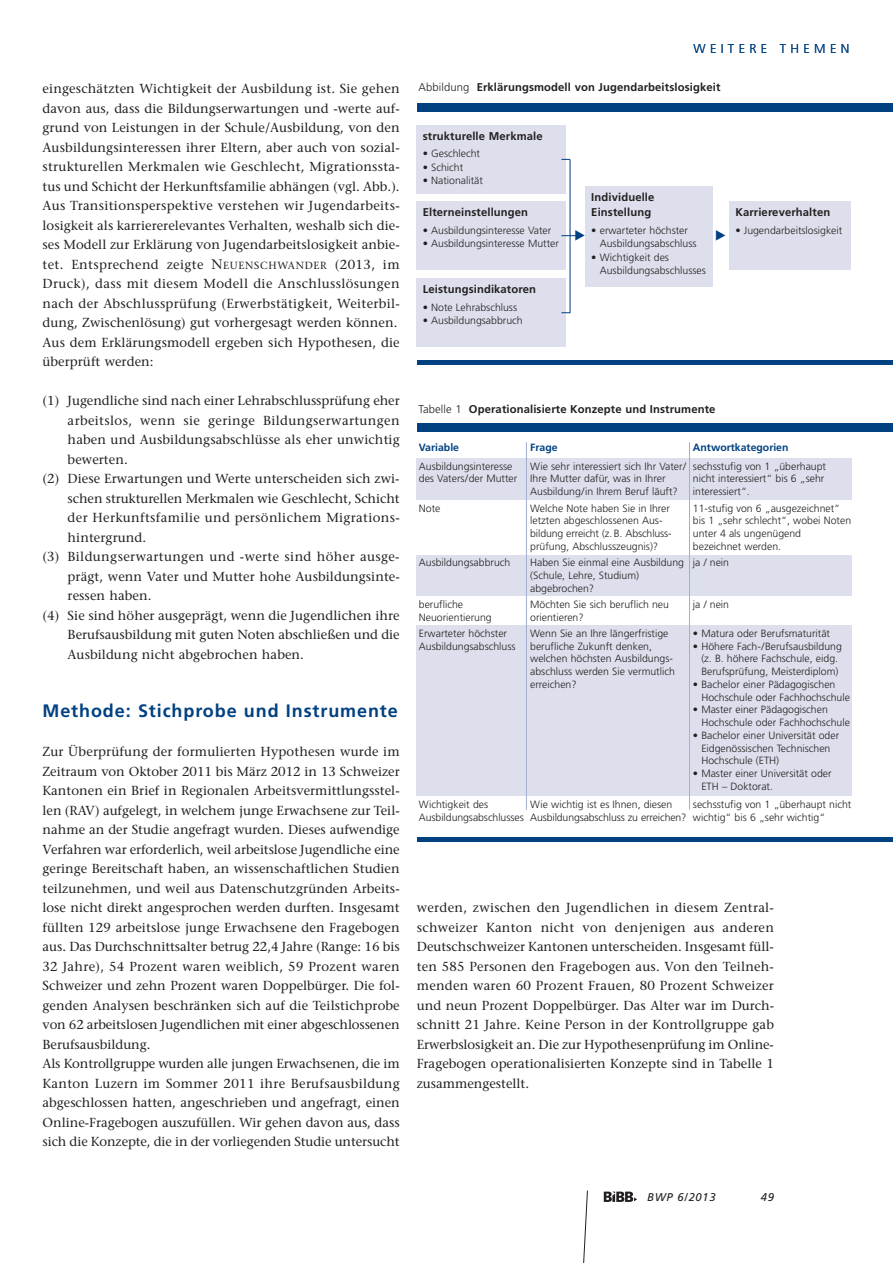
<style>
.page{position:relative;width:893px;height:1263px;background:#fff}
.page>*{position:absolute;margin:0;border:0;box-sizing:border-box;transform-origin:0 0}
.t1{font:700 18px "Frutiger";letter-spacing:.05em;color:#014181}
.t2{font:13.05px/19.5px "Stone Serif";letter-spacing:.005em;color:#231f20}
.t3{font:13.05px "Stone Serif";letter-spacing:.03em;color:#231f20}
.t4{font:13.05px "Stone Serif";letter-spacing:.025em;color:#231f20}
.t5{font:300 12.9px "Frutiger";letter-spacing:.335em;color:#014181}
.t6{font:700 11.25px/15px "Frutiger";letter-spacing:.01em;color:#231f20}
.t7{font:italic 11.25px "Frutiger";letter-spacing:.055em;color:#231f20}
.t8{font:300 10.5px/12.8px "Frutiger";color:#231f20}
.t9{font:700 10.5px "Frutiger";color:#014181}
.s1{font-size:13.8px}
.s2{font-size:10.35px}
.s3{font-weight:300}
</style>
<div class="page">
<svg style="left:583px;top:1190px;width:5px;height:73px"></svg>
<img style="left:604px;top:1192px;width:33px;height:10px">
<div style="left:417px;top:103px;width:476px;height:9px;background:#014181"></div>
<hr style="left:417px;top:360px;width:476px;height:4px;background:#014181">
<div style="left:417px;top:125px;width:149px;height:68px;background:#dde0ec"></div>
<div style="left:417px;top:202px;width:149px;height:68px;background:#dde0ec"></div>
<div style="left:585px;top:186px;width:128px;height:101px;background:#dde0ec"></div>
<div style="left:729px;top:202px;width:121px;height:68px;background:#dde0ec"></div>
<div style="left:417px;top:278px;width:149px;height:68px;background:#dde0ec"></div>
<hr style="left:570px;top:160px;width:1px;height:153px;background:#014181">
<div style="left:417px;top:458px;width:111px;height:42px;background:#dde0ec"></div>
<div style="left:528px;top:458px;width:163px;height:42px;background:#dde0ec"></div>
<div style="left:691px;top:458px;width:161px;height:42px;background:#dde0ec"></div>
<div style="left:417px;top:554px;width:111px;height:42px;background:#dde0ec"></div>
<div style="left:528px;top:554px;width:163px;height:42px;background:#dde0ec"></div>
<div style="left:691px;top:554px;width:161px;height:42px;background:#dde0ec"></div>
<div style="left:417px;top:625px;width:111px;height:171px;background:#dde0ec"></div>
<div style="left:528px;top:625px;width:163px;height:171px;background:#dde0ec"></div>
<div style="left:691px;top:625px;width:161px;height:171px;background:#dde0ec"></div>
<hr style="left:526px;top:442px;width:1px;height:368px;background:#a4adcd">
<hr style="left:689px;top:442px;width:1px;height:368px;background:#a4adcd">
<div style="left:417px;top:423px;width:476px;height:9px;background:#014181"></div>
<hr style="left:417px;top:838px;width:476px;height:4px;background:#014181">
<svg style="left:561px;top:230px;width:17px;height:10px"></svg>
<p class="t2" style="left:43px;top:80px;width:359px">eingeschätzten Wichtigkeit der Ausbildung ist. Sie gehen davon aus, dass die Bildungserwartungen und -werte auf&shy;grund von Leistungen in der Schule/Ausbildung, von den Ausbildungsinteressen ihrer Eltern, aber auch von sozial&shy;strukturellen Merkmalen wie Geschlecht, Migrationssta&shy;tus und Schicht der Herkunftsfamilie abhängen (vgl. Abb.).<br>Aus Transitionsperspektive verstehen wir Jugendarbeits&shy;losigkeit als karriererelevantes Verhalten, weshalb sich die&shy;ses Modell zur Erklärung von Jugendarbeitslosigkeit anbie&shy;tet. Entsprechend zeigte <span class="s1">N</span><span class="s2">EUENSCHWANDER</span> (2013, im Druck), dass mit diesem Modell die Anschlusslösungen nach der Abschlussprüfung (Erwerbstätigkeit, Weiterbil&shy;dung, Zwischenlösung) gut vorhergesagt werden können.<br>Aus dem Erklärungsmodell ergeben sich Hypothesen, die überprüft werden:</p>
<p class="t2" style="left:43px;top:392px;width:359px">(1) Jugendliche sind nach einer Lehrabschlussprüfung eher</p>
<p class="t3" style="left:68px;top:415px;width:334px">arbeitslos, wenn sie geringe Bildungserwartungen</p>
<p class="t2" style="left:68px;top:431px;width:334px">haben und Ausbildungsabschlüsse als eher unwichtig</p>
<p class="t2" style="left:68px;top:451px;width:62px">bewerten.</p>
<p class="t2" style="left:43px;top:470px;width:359px">(2) Diese Erwartungen und Werte unterscheiden sich zwi-</p>
<p class="t2" style="left:68px;top:490px;width:334px">schen strukturellen Merkmalen wie Geschlecht, Schicht</p>
<p class="t4" style="left:68px;top:512px;width:334px">der Herkunftsfamilie und persönlichem Migrations-</p>
<p class="t2" style="left:68px;top:529px;width:80px">hintergrund.</p>
<p class="t3" style="left:43px;top:551px;width:359px">(3) Bildungserwartungen und -werte sind höher ausge-</p>
<p class="t2" style="left:68px;top:568px;width:334px">prägt, wenn Vater und Mutter hohe Ausbildungsinte-</p>
<p class="t2" style="left:68px;top:587px;width:85px">ressen haben.</p>
<p class="t2" style="left:43px;top:607px;width:359px">(4) Sie sind höher ausgeprägt, wenn die Jugendlichen ihre</p>
<p class="t2" style="left:68px;top:626px;width:334px">Berufsausbildung mit guten Noten abschließen und die</p>
<p class="t2" style="left:68px;top:646px;width:238px">Ausbildung nicht abgebrochen haben.</p>
<h1 class="t1" style="left:43px;top:704px;width:357px">Methode: Stichprobe und Instrumente</h1>
<p class="t2" style="left:42px;top:743px;width:359px">Zur Überprüfung der formulierten Hypothesen wurde im Zeitraum von Oktober 2011 bis März 2012 in 13 Schweizer Kantonen ein Brief in Regionalen Arbeitsvermittlungsstel&shy;len (RAV) aufgelegt, in welchem junge Erwachsene zur Teil&shy;nahme an der Studie angefragt wurden. Dieses aufwendige Verfahren war erforderlich, weil arbeitslose Jugendliche eine geringe Bereitschaft haben, an wissenschaftlichen Studien teilzunehmen, und weil aus Datenschutzgründen Arbeits&shy;lose nicht direkt angesprochen werden durften. Insgesamt füllten 129 arbeitslose junge Erwachsene den Fragebogen aus. Das Durchschnittsalter betrug 22,4 Jahre (Range: 16 bis 32 Jahre), 54 Prozent waren weiblich, 59 Prozent waren Schweizer und zehn Prozent waren Doppelbürger. Die fol&shy;genden Analysen beschränken sich auf die Teilstichprobe von 62 arbeitslosen Jugendlichen mit einer abgeschlossenen Berufsausbildung.<br>Als Kontrollgruppe wurden alle jungen Erwachsenen, die im Kanton Luzern im Sommer 2011 ihre Berufsausbildung abgeschlossen hatten, angeschrieben und angefragt, einen Online-Fragebogen auszufüllen. Wir gehen davon aus, dass sich die Konzepte, die in der vorliegenden Studie untersucht</p>
<p class="t5" style="left:694px;top:44px;width:157px">WEITERE THEMEN</p>
<p class="t6" style="left:418px;top:80px;width:303px"><span class="s3">Abbildung</span> Erklärungsmodell von Jugendarbeitslosigkeit</p>
<p class="t6" style="left:423px;top:129px;width:122px">strukturelle Merkmale</p>
<p class="t8" style="left:423px;top:148px;width:59px">• Geschlecht</p>
<p class="t8" style="left:423px;top:162px;width:42px">• Schicht</p>
<p class="t8" style="left:423px;top:175px;width:62px">• Nationalität</p>
<p class="t6" style="left:423px;top:206px;width:107px">Elterneinstellungen</p>
<p class="t8" style="left:423px;top:225px;width:130px">• Ausbildungsinteresse Vater</p>
<p class="t8" style="left:423px;top:238px;width:138px">• Ausbildungsinteresse Mutter</p>
<p class="t6" style="left:591px;top:190px;width:65px">Individuelle<br>Einstellung</p>
<p class="t8" style="left:600px;top:224px;width:98px;line-height:13.5px;text-indent:-8px">• erwarteter höchster<br>Ausbildungsabschluss</p>
<p class="t8" style="left:600px;top:251px;width:108px;line-height:13.5px;text-indent:-8px">• Wichtigkeit des<br>Ausbildungsabschlusses</p>
<p class="t6" style="left:735px;top:206px;width:96px">Karriereverhalten</p>
<p class="t8" style="left:735px;top:225px;width:108px">• Jugendarbeitslosigkeit</p>
<p class="t6" style="left:423px;top:282px;width:115px">Leistungsindikatoren</p>
<p class="t8" style="left:423px;top:301px;width:96px">• Note Lehrabschluss</p>
<p class="t8" style="left:423px;top:315px;width:101px">• Ausbildungsabbruch</p>
<p class="t6" style="left:419px;top:402px;width:298px"><span class="s3">Tabelle 1</span> Operationalisierte Konzepte und Instrumente</p>
<p class="t9" style="left:419px;top:443px;width:42px">Variable</p>
<p class="t9" style="left:530px;top:443px;width:29px">Frage</p>
<p class="t9" style="left:693px;top:443px;width:97px">Antwortkategorien</p>
<p class="t8" style="left:419px;top:460px;width:100px">Ausbildungsinteresse des Vaters/der Mutter</p>
<p class="t8" style="left:530px;top:460px;width:157px">Wie sehr interessiert sich Ihr Vater/<br>Ihre Mutter dafür, was in Ihrer<br>Ausbildung/in Ihrem Beruf läuft?</p>
<p class="t8" style="left:693px;top:460px;width:135px">sechsstufig von 1 „überhaupt nicht interessiert“ bis 6 „sehr interessiert“.</p>
<p class="t8" style="left:419px;top:502px;width:23px">Note</p>
<p class="t8" style="left:530px;top:502px;width:143px">Welche Note haben Sie in Ihrer letzten abgeschlossenen Aus&shy;bildung erreicht (z. B. Abschluss&shy;prüfung, Abschlusszeugnis)?</p>
<p class="t8" style="left:693px;top:502px;width:160px">11-stufig von 6 „ausgezeichnet“ bis 1 „sehr schlecht“, wobei Noten unter 4 als ungenügend bezeichnet werden.</p>
<p class="t8" style="left:419px;top:557px;width:93px">Ausbildungsabbruch</p>
<p class="t8" style="left:530px;top:557px;width:155px">Haben Sie einmal eine Ausbildung (Schule, Lehre, Studium) abgebrochen?</p>
<p class="t8" style="left:693px;top:557px;width:38px">ja / nein</p>
<p class="t8" style="left:419px;top:599px;width:74px">berufliche<br>Neuorientierung</p>
<p class="t8" style="left:530px;top:599px;width:140px">Möchten Sie sich beruflich neu orientieren?</p>
<p class="t8" style="left:693px;top:599px;width:38px">ja / nein</p>
<p class="t8" style="left:419px;top:628px;width:98px">Erwarteter höchster<br>Ausbildungsabschluss</p>
<p class="t8" style="left:530px;top:628px;width:146px">Wenn Sie an Ihre längerfristige berufliche Zukunft denken, welchen höchsten Ausbildungs&shy;abschluss werden Sie vermutlich erreichen?</p>
<p class="t8" style="left:693px;top:628px;width:139px">• Matura oder Berufsmaturität</p>
<p class="t8" style="left:693px;top:640px;width:150px;text-align:center">• Höhere Fach-/Berufsausbildung (z. B. höhere Fachschule, eidg.<br>Berufsprüfung, Meisterdiplom)</p>
<p class="t8" style="left:701px;top:679px;width:150px;text-indent:-8px">• Bachelor einer Pädagogischen<br>Hochschule oder Fachhochschule</p>
<p class="t8" style="left:701px;top:704px;width:150px;text-indent:-8px">• Master einer Pädagogischen<br>Hochschule oder Fachhochschule</p>
<p class="t8" style="left:701px;top:730px;width:139px;text-indent:-8px">• Bachelor einer Universität oder<br>Eidgenössischen Technischen<br>Hochschule (ETH)</p>
<p class="t8" style="left:701px;top:768px;width:132px;text-indent:-8px">• Master einer Universität oder<br>ETH – Doktorat.</p>
<p class="t8" style="left:419px;top:799px;width:106px">Wichtigkeit des<br>Ausbildungsabschlusses</p>
<p class="t8" style="left:530px;top:799px;width:158px">Wie wichtig ist es Ihnen, diesen<br>Ausbildungsabschluss zu erreichen?</p>
<p class="t8" style="left:693px;top:799px;width:160px">sechsstufig von 1 „überhaupt nicht wichtig“ bis 6 „sehr wichtig“</p>
<p class="t2" style="left:417px;top:899px;width:359px;text-align:justify">werden, zwischen den Jugendlichen in diesem Zentral&shy;schweizer Kanton nicht von denjenigen aus anderen Deutschschweizer Kantonen unterscheiden. Insgesamt füll&shy;ten 585 Personen den Fragebogen aus. Von den Teilneh&shy;menden waren 60 Prozent Frauen, 80 Prozent Schweizer und neun Prozent Doppelbürger. Das Alter war im Durch&shy;schnitt 21 Jahre. Keine Person in der Kontrollgruppe gab Erwerbslosigkeit an. Die zur Hypothesenprüfung im Online-Fragebogen operationalisierten Konzepte sind in Tabelle 1 zusammengestellt.</p>
<p class="t7" style="left:647px;top:1192px;width:70px">BWP 6/2013</p>
<p class="t7" style="left:761px;top:1192px;width:15px">49</p>
</div>
